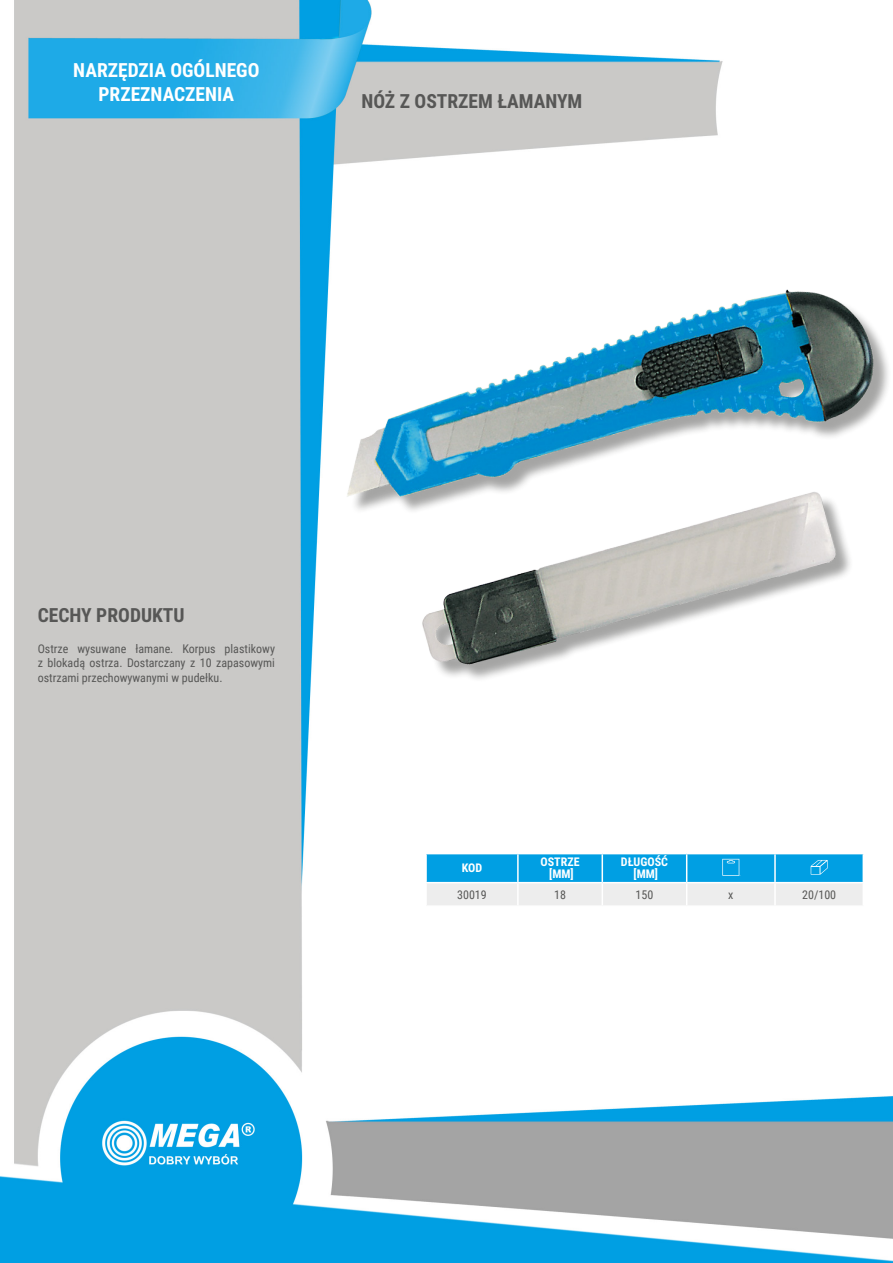
<style>
.page{position:relative;width:893px;height:1263px;background:#fff}
.page>*{position:absolute;margin:0;border:0;box-sizing:border-box;transform-origin:0 0}
.NagĹ_Ăłwek{font:700 19.5px/23.4px "Roboto Condensed";color:#fff;text-align:center}
.Lewo_bez_dzielenia{font:700 19.5px "Roboto Condensed";color:#575756}
.MateriaĹ__CECHY{font:700 19.5px "Roboto Condensed";color:#575756}
.Opisy{font:12px/14.4px "Roboto Condensed";color:#575756;text-align:justify}
.Ĺšrodek_bez_dzieleni{font:700 12px "Roboto Condensed";color:#fff}
.Center{font:12px "Roboto Condensed";color:#575756}
.Ĺšrodek__wymuszenie{font:700 12px "Roboto Condensed";color:#fff}
.Indeks{font:12px "Roboto Condensed";color:#575756}
.Tabelka_nagĹ_Ăłwek{font:700 12px "Roboto Condensed";color:#fff}
</style>
<div class="page">
<img style="left:0;top:0;width:893px;height:1263px">
<div style="left:350px;top:293px;width:542px;height:389px;background:#1d1d1b;opacity:.4"></div>
<img style="left:347px;top:290px;width:527px;height:375px">
<hr style="left:425px;top:854px;width:2px;height:28px;background:#fff">
<hr style="left:425px;top:883px;width:2px;height:22px;background:#fff">
<hr style="left:862px;top:854px;width:2px;height:28px;background:#fff">
<hr style="left:862px;top:883px;width:2px;height:22px;background:#fff">
<hr style="left:775px;top:853px;width:89px;height:1px;background:#fff">
<hr style="left:425px;top:853px;width:93px;height:1px;background:#fff">
<hr style="left:425px;top:882px;width:93px;height:1px;background:#fff">
<hr style="left:775px;top:882px;width:89px;height:1px;background:#fff">
<hr style="left:425px;top:905px;width:93px;height:2px;background:#fff">
<hr style="left:518px;top:905px;width:84px;height:2px;background:#fff">
<hr style="left:602px;top:905px;width:85px;height:2px;background:#fff">
<hr style="left:687px;top:905px;width:88px;height:2px;background:#fff">
<hr style="left:775px;top:905px;width:89px;height:2px;background:#fff">
<svg style="left:426px;top:853px;width:437px;height:52px;background:#74c6e9"></svg>
<p class="NagĹ_Ăłwek" style="left:73px;top:58px;width:188px">NARZĘDZIA OGÓLNEGO<br>PRZEZNACZENIA</p>
<p class="Lewo_bez_dzielenia" style="left:361px;top:88px;width:222px">NÓŻ Z OSTRZEM ŁAMANYM</p>
<p class="MateriaĹ__CECHY" style="left:38px;top:601px;width:148px">CECHY PRODUKTU</p>
<p class="Opisy" style="left:38px;top:641px;width:239px">Ostrze wysuwane łamane. Korpus plastikowy z blokadą ostrza. Dostarczany z 10 zapasowymi ostrzami przechowywanymi w pudełku.</p>
<p class="Tabelka_nagĹ_Ăłwek" style="left:462px;top:860px;width:22px">KOD</p>
<p class="Ĺšrodek_bez_dzieleni" style="left:540px;top:854px;width:41px">OSTRZE</p>
<p class="Ĺšrodek__wymuszenie" style="left:549px;top:866px;width:26px">[MM]</p>
<p class="Ĺšrodek_bez_dzieleni" style="left:621px;top:854px;width:49px">DŁUGOŚĆ</p>
<p class="Ĺšrodek__wymuszenie" style="left:634px;top:866px;width:26px">[MM]</p>
<p class="Indeks" style="left:457px;top:886px;width:31px">30019</p>
<p class="Center" style="left:554px;top:886px;width:13px">18</p>
<p class="Center" style="left:636px;top:886px;width:19px">150</p>
<p class="Center" style="left:728px;top:886px;width:7px">x</p>
<p class="Center" style="left:802px;top:886px;width:36px">20/100</p>
</div>
